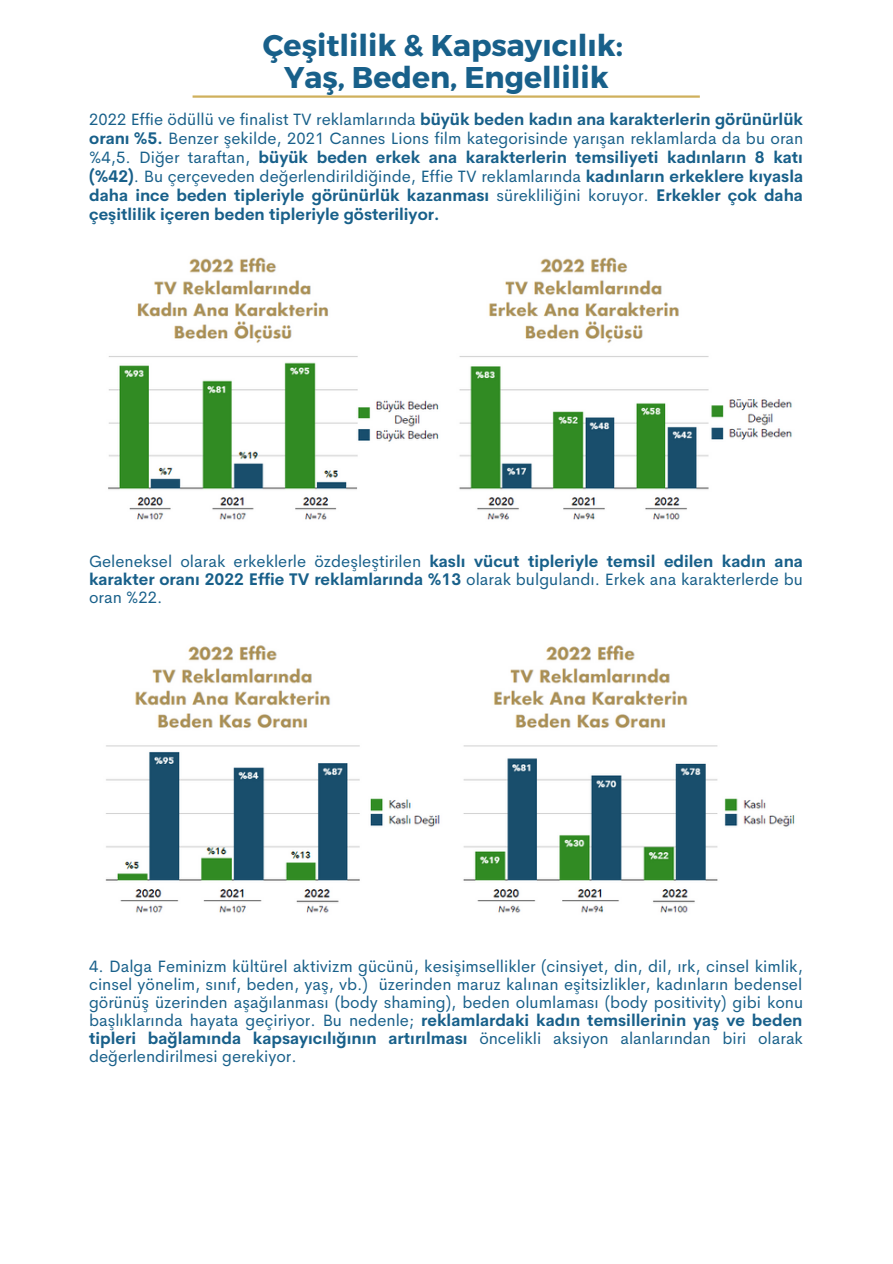
<style>
.page{position:relative;width:893px;height:1264px;background:#fff}
.page>*{position:absolute;margin:0;border:0;box-sizing:border-box;transform-origin:0 0}
.t1{font:700 30px/32.5px "Montserrat";color:#18608a;text-align:center}
.t2{font:16.5px/18px "Cerebri Sans";color:#18608a;text-align:justify}
.t3{font:700 16.5px/19px "Cerebri Sans";color:#18608a;text-align:justify}
.s1{font-weight:400}
.s2{font-weight:700}
</style>
<div class="page">
<img style="left:108px;top:257px;width:684px;height:263px">
<img style="left:105px;top:645px;width:690px;height:268px">
<hr style="left:192px;top:95px;width:507px;height:3px;background:#cfb05c">
<h1 class="t1" style="left:263px;top:27px;width:361px">Çeşitlilik &amp; Kapsayıcılık:<br>Yaş, Beden, Engellilik</h1>
<p class="t3" style="left:89px;top:109px;width:715px"><span class="s1">2022 Effie ödüllü ve finalist TV reklamlarında</span> büyük beden kadın ana karakterlerin görünürlük oranı %5. <span class="s1">Benzer şekilde, 2021 Cannes Lions film kategorisinde yarışan reklamlarda da bu oran %4,5. Diğer taraftan,</span> büyük beden erkek ana karakterlerin temsiliyeti kadınların 8 katı (%42)<span class="s1">. Bu çerçeveden değerlendirildiğinde, Effie TV reklamlarında</span> kadınların erkeklere kıyasla daha ince beden tipleriyle görünürlük kazanması <span class="s1">sürekliliğini koruyor.</span> Erkekler çok daha çeşitlilik içeren beden tipleriyle gösteriliyor.</p>
<p class="t2" style="left:89px;top:552px;width:715px">Geleneksel olarak erkeklerle özdeşleştirilen <span class="s2">kaslı vücut tipleriyle temsil edilen kadın ana karakter oranı 2022 Effie TV reklamlarında %13</span> olarak bulgulandı. Erkek ana karakterlerde bu oran %22.</p>
<p class="t2" style="left:89px;top:957px;width:715px">4. Dalga Feminizm kültürel aktivizm gücünü, kesişimsellikler (cinsiyet, din, dil, ırk, cinsel kimlik, cinsel yönelim, sınıf, beden, yaş, vb.) üzerinden maruz kalınan eşitsizlikler, kadınların bedensel görünüş üzerinden aşağılanması (body shaming), beden olumlaması (body positivity) gibi konu başlıklarında hayata geçiriyor. Bu nedenle; <span class="s2">reklamlardaki kadın temsillerinin yaş ve beden tipleri bağlamında kapsayıcılığının artırılması</span> öncelikli aksiyon alanlarından biri olarak değerlendirilmesi gerekiyor.</p>
</div>
